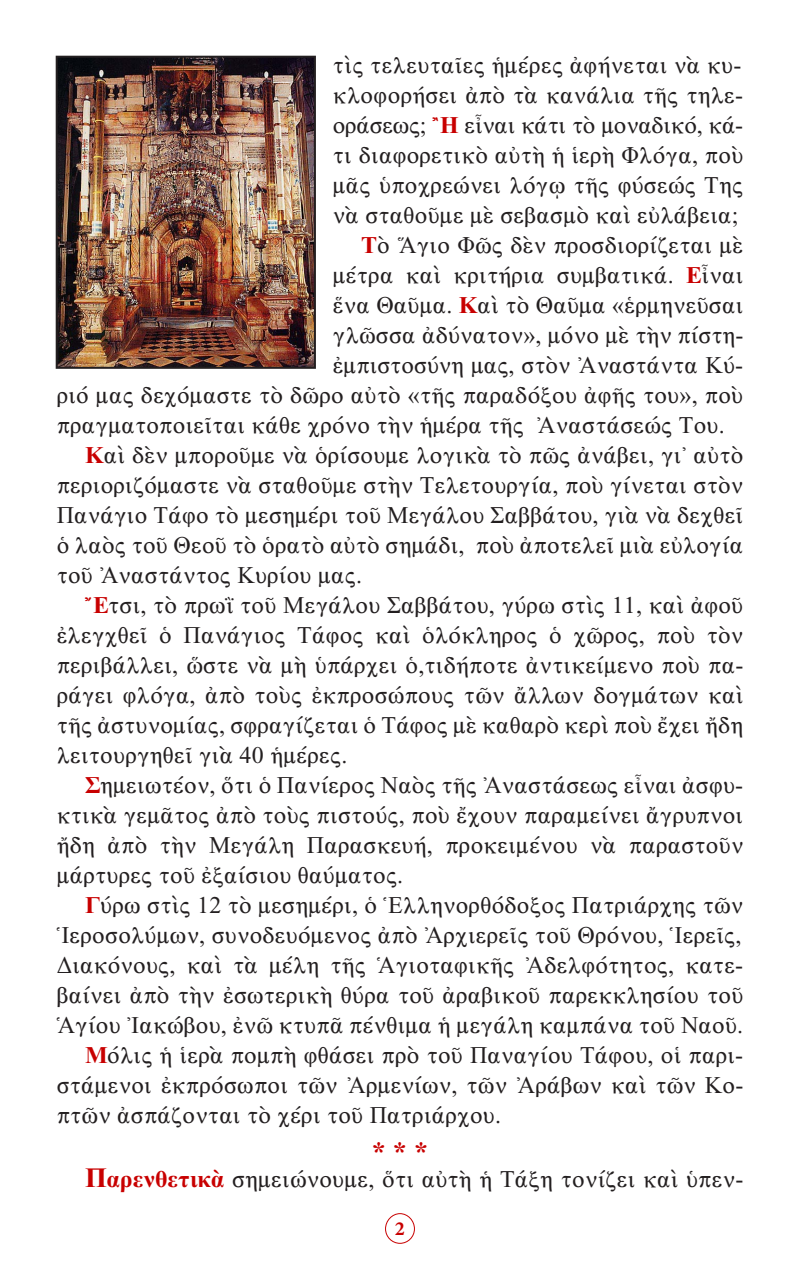
<style>
.page{position:relative;width:800px;height:1270px;background:#fff}
.page>*{position:absolute;margin:0;border:0;box-sizing:border-box;transform-origin:0 0}
.Asteriskoi{font:28px "CTOS New Times Bold Test 1";color:#c80000}
.t1{font:24px/30px "CTOS New Times Roman Test 1";letter-spacing:.01em;color:#231f20;text-align:justify}
.t2{font:700 20px "Minion Pro";color:#c80000}
.s1{font-family:"CTOS New Times Bold Test 1";color:#c80000}
.s2{font-family:"CTOS New Times Bold Test 1";font-size:28px;color:#c80000}
</style>
<div class="page">
<div style="left:385px;top:1213px;width:30px;height:31px;border:1px solid #c80000;border-radius:50%"></div>
<img style="left:59px;top:59px;width:254px;height:307px">
<div style="left:56px;top:56px;width:260px;height:313px;border:2px solid #231f20"></div>
<p class="t1" style="left:333px;top:50px;width:410px">τὶς τελευταῖες ἡμέρες ἀφήνεται νὰ κυ-</p>
<p class="t1" style="left:333px;top:80px;width:412px">κλοφορήσει ἀπὸ τὰ κανάλια τῆς τηλε&shy;οράσεως; <span class="s1">Ἢ</span> εἶναι κάτι τὸ μοναδικό, κά-</p>
<p class="t1" style="left:333px;top:140px;width:412px">τι διαφορετικὸ αὐτὴ ἡ ἱερὴ Φλόγα, ποὺ μᾶς ὑποχρεώνει λόγῳ τῆς φύσεώς Της νὰ σταθοῦμε μὲ σεβασμὸ καὶ εὐλάβεια;</p>
<p class="t1" style="left:361px;top:230px;width:384px"><span class="s1">Τ</span>ὸ Ἅγιο Φῶς δὲν προσδιορίζεται μὲ</p>
<p class="t1" style="left:333px;top:260px;width:412px">μέτρα καὶ κριτήρια συμβατικά. <span class="s1">Ε</span>ἶναι</p>
<p class="t1" style="left:333px;top:290px;width:412px">ἕνα Θαῦμα. <span class="s1">Κ</span>αὶ τὸ Θαῦμα «ἑρμηνεῦσαι</p>
<p class="t1" style="left:333px;top:320px;width:412px">γλῶσσα ἀδύνατον», μόνο μὲ τὴν πίστη-</p>
<p class="t1" style="left:333px;top:350px;width:412px">ἐμπιστοσύνη μας, στὸν Ἀναστάντα Κύ-</p>
<p class="t1" style="left:57px;top:380px;width:688px">ριό μας δεχόμαστε τὸ δῶρο αὐτὸ «τῆς παραδόξου ἀφῆς του», ποὺ</p>
<p class="t1" style="left:57px;top:410px;width:669px">πραγματοποιεῖται κάθε χρόνο τὴν ἡμέρα τῆς Ἀναστάσεώς Του.</p>
<p class="t1" style="left:57px;top:440px;width:688px;text-indent:28px"><span class="s1">Κ</span>αὶ δὲν μποροῦμε νὰ ὁρίσουμε λογικὰ τὸ πῶς ἀνάβει, γι᾿ αὐτὸ περιοριζόμαστε νὰ σταθοῦμε στὴν Τελετουργία, ποὺ γίνεται στὸν Πανάγιο Τάφο τὸ μεσημέρι τοῦ Μεγάλου Σαββάτου, γιὰ νὰ δεχθεῖ ὁ λαὸς τοῦ Θεοῦ τὸ ὁρατὸ αὐτὸ σημάδι, ποὺ ἀποτελεῖ μιὰ εὐλογία τοῦ Ἀναστάντος Κυρίου μας.</p>
<p class="t1" style="left:85px;top:590px;width:660px"><span class="s1">Ἔ</span>τσι, τὸ πρωῒ τοῦ Μεγάλου Σαββάτου, γύρω στὶς 11, καὶ ἀφοῦ</p>
<p class="t1" style="left:57px;top:620px;width:688px">ἐλεγχθεῖ ὁ Πανάγιος Τάφος καὶ ὁλόκληρος ὁ χῶρος, ποὺ τὸν περιβάλλει, ὥστε νὰ μὴ ὑπάρχει ὁ,τιδήποτε ἀντικείμενο ποὺ πα&shy;ράγει φλόγα, ἀπὸ τοὺς ἐκπροσώπους τῶν ἄλλων δογμάτων καὶ τῆς ἀστυνομίας, σφραγίζεται ὁ Τάφος μὲ καθαρὸ κερὶ ποὺ ἔχει ἤδη λειτουργηθεῖ γιὰ 40 ἡμέρες.</p>
<p class="t1" style="left:57px;top:770px;width:688px;text-indent:28px"><span class="s1">Σ</span>ημειωτέον, ὅτι ὁ Πανίερος Ναὸς τῆς Ἀναστάσεως εἶναι ἀσφυ&shy;κτικὰ γεμᾶτος ἀπὸ τοὺς πιστούς, ποὺ ἔχουν παραμείνει ἄγρυπνοι ἤδη ἀπὸ τὴν Μεγάλη Παρασκευή, προκειμένου νὰ παραστοῦν μάρτυρες τοῦ ἐξαίσιου θαύματος.</p>
<p class="t1" style="left:85px;top:890px;width:660px"><span class="s1">Γ</span>ύρω στὶς 12 τὸ μεσημέρι, ὁ Ἑλληνορθόδοξος Πατριάρχης τῶν</p>
<p class="t1" style="left:57px;top:920px;width:686px">Ἱεροσολύμων, συνοδευόμενος ἀπὸ Ἀρχιερεῖς τοῦ Θρόνου, Ἱερεῖς,</p>
<p class="t1" style="left:57px;top:950px;width:688px">Διακόνους, καὶ τὰ μέλη τῆς Ἁγιοταφικῆς Ἀδελφότητος, κατε&shy;βαίνει ἀπὸ τὴν ἐσωτερικὴ θύρα τοῦ ἀραβικοῦ παρεκκλησίου τοῦ</p>
<p class="t1" style="left:57px;top:1010px;width:688px">Ἁγίου Ἰακώβου, ἐνῶ κτυπᾶ πένθιμα ἡ μεγάλη καμπάνα τοῦ Ναοῦ.</p>
<p class="t1" style="left:57px;top:1040px;width:688px;text-indent:28px"><span class="s1">Μ</span>όλις ἡ ἱερὰ πομπὴ φθάσει πρὸ τοῦ Παναγίου Τάφου, οἱ παρι&shy;στάμενοι ἐκπρόσωποι τῶν Ἀρμενίων, τῶν Ἀράβων καὶ τῶν Κο&shy;πτῶν ἀσπάζονται τὸ χέρι τοῦ Πατριάρχου.</p>
<p class="Asteriskoi" style="left:372px;top:1136px;width:57px">* * *</p>
<p class="t1" style="left:85px;top:1164px;width:660px"><span class="s2">Π</span><span class="s1">αρενθετικὰ</span> σημειώνουμε, ὅτι αὐτὴ ἡ Τάξη τονίζει καὶ ὑπεν-</p>
<p class="t2" style="left:395px;top:1215px;width:11px">2</p>
</div>
